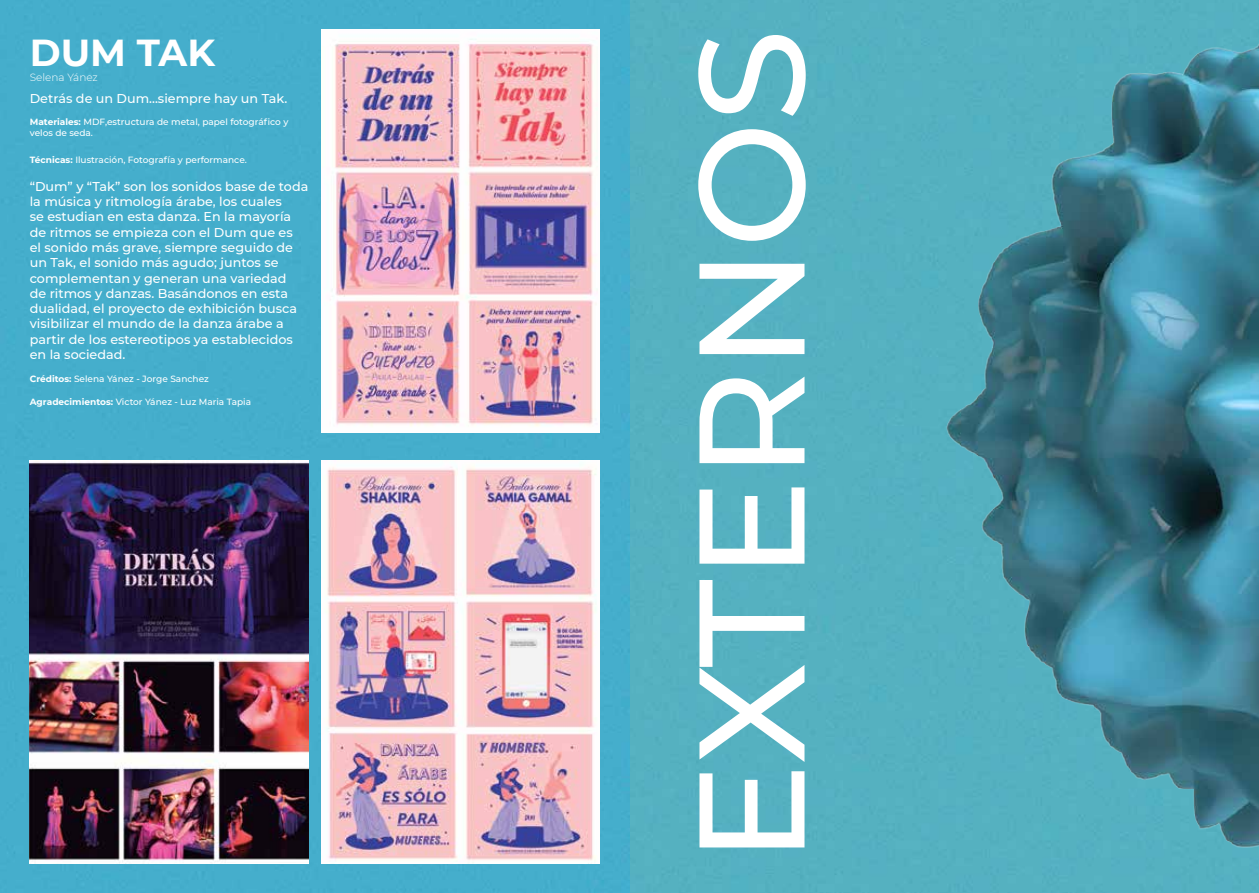
<style>
.page{position:relative;width:1259px;height:893px;background:#fff}
.page>*{position:absolute;margin:0;border:0;box-sizing:border-box;transform-origin:0 0}
.t1{font:500 150px "Montserrat";color:#fff}
.t2{font:700 37.5px "Montserrat";color:#fff}
.t3{font:500 12.75px/15.3px "Montserrat";color:#fff}
.t4{font:300 10.5px "Montserrat";color:#fff}
.t5{font:500 9px/10.8px "Montserrat";color:#fff}
.s1{font-weight:700}
</style>
<div class="page">
<img style="left:0;top:0;width:944px;height:893px">
<img style="left:944px;top:0;width:315px;height:893px">
<img style="left:321px;top:460px;width:279px;height:403px">
<img style="left:30px;top:460px;width:278px;height:403px">
<img style="left:321px;top:30px;width:279px;height:403px">
<h2 class="t2" style="left:30px;top:26px;width:187px">DUM TAK</h2>
<p class="t4" style="left:30px;top:70px;width:70px">Selena Yánez</p>
<p class="t3" style="left:30px;top:90px;width:259px">Detrás de un Dum...siempre hay un Tak.</p>
<p class="t5" style="left:30px;top:116px;width:260px"><span class="s1">Materiales:</span> MDF,estructura de metal, papel fotográfico y velos de seda.</p>
<p class="t5" style="left:30px;top:154px;width:219px"><span class="s1">Técnicas:</span> Ilustración, Fotografía y performance.</p>
<p class="t3" style="left:30px;top:178px;width:280px">“Dum” y “Tak” son los sonidos base de toda la música y ritmología árabe, los cuales<br>se estudian en esta danza. En la mayoría de ritmos se empieza con el Dum que es<br>el sonido más grave, siempre seguido de un Tak, el sonido más agudo; juntos se complementan y generan una variedad<br>de ritmos y danzas. Basándonos en esta dualidad, el proyecto de exhibición busca visibilizar el mundo de la danza árabe a partir de los estereotipos ya establecidos en la sociedad.</p>
<p class="t5" style="left:30px;top:373px;width:181px"><span class="s1">Créditos:</span> Selena Yánez - Jorge Sanchez</p>
<p class="t5" style="left:30px;top:396px;width:223px"><span class="s1">Agradecimientos:</span> Victor Yánez - Luz Maria Tapia</p>
<h1 class="t1" style="left:646px;top:863px;width:836px;rotate:-90deg">EXTERNOS</h1>
</div>
